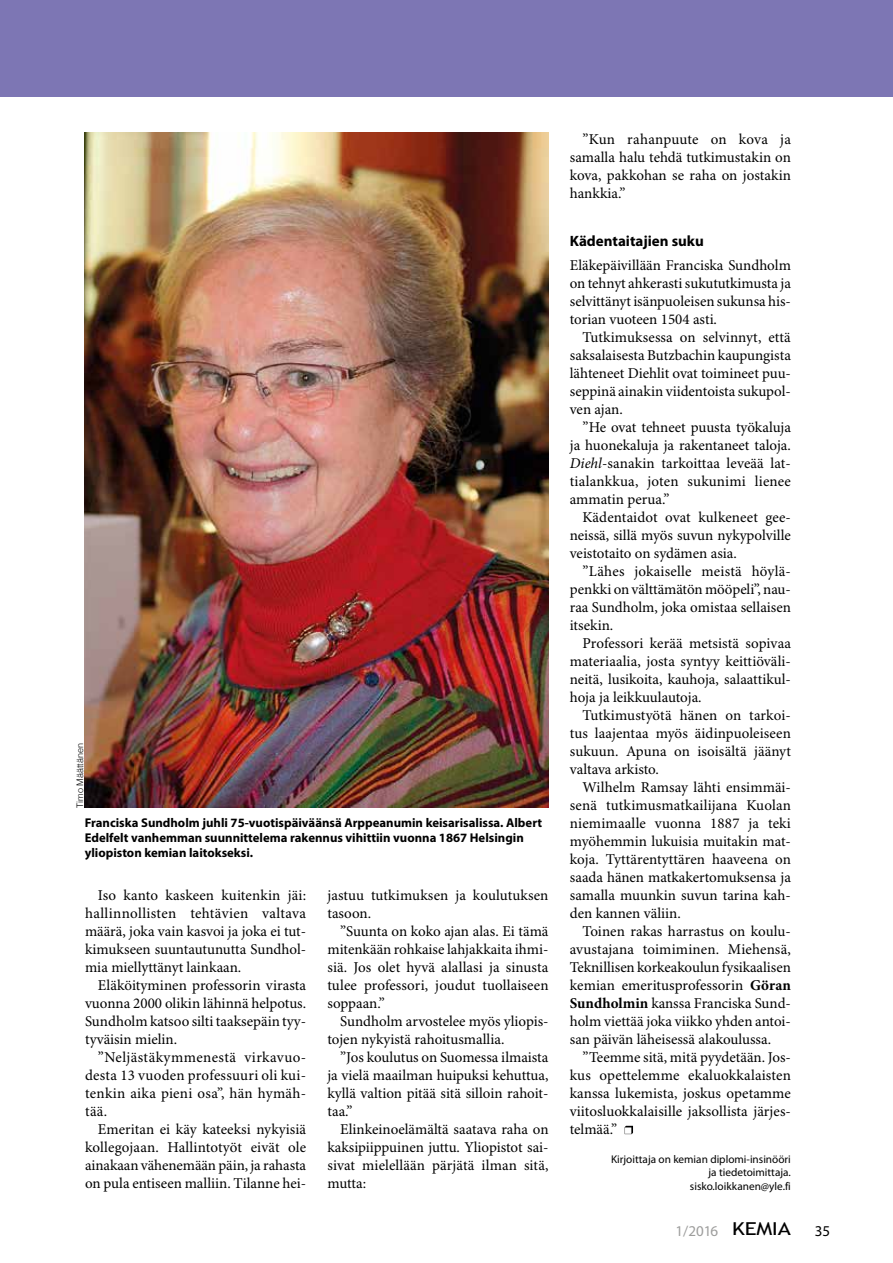
<style>
.page{position:relative;width:893px;height:1263px;background:#fff}
.page>*{position:absolute;margin:0;border:0;box-sizing:border-box;transform-origin:0 0}
.t1{font:15px/18px "Minion Pro";color:#000;text-align:justify}
.t2{font:700 15px "Myriad Pro";color:#000}
.t3{font:15px "Myriad Pro";color:#9d9d9c}
.t4{font:15px "Myriad Pro";color:#000}
.t5{font:700 12.75px/15px "Myriad Pro";color:#000}
.t6{font:11.25px/13.5px "Myriad Pro";color:#000;text-align:right}
.t7{font:300 9px "Helvetica";color:#000}
.s1{font-style:italic}
.s2{font-weight:700}
.s3{font-family:"Trebuchet MS";font-size:17.85px;color:#000}
</style>
<div class="page">
<img style="left:85px;top:133px;width:463px;height:675px">
<div style="left:0;top:0;width:893px;height:97px;background:#7d76b4"></div>
<svg style="left:625px;top:1126px;width:8px;height:8px"></svg>
<p class="t7" style="left:72px;top:808px;width:66px;rotate:-90deg">Timo Määttänen</p>
<p class="t5" style="left:85px;top:815px;width:459px">Franciska Sundholm juhli 75-vuotispäiväänsä Arppeanumin keisarisalissa. Albert<br>Edelfelt vanhemman suunnittelema rakennus vihittiin vuonna 1867 Helsingin yliopiston kemian laitokseksi.</p>
<p class="t1" style="left:85px;top:887px;width:223px;text-indent:13px">Iso kanto kaskeen kuitenkin jäi: hallinnollisten tehtävien valtava määrä, joka vain kasvoi ja joka ei tut&shy;kimukseen suuntautunutta Sundhol&shy;mia miellyttänyt lainkaan.</p>
<p class="t1" style="left:85px;top:977px;width:223px;text-indent:13px">Eläköityminen professorin virasta vuonna 2000 olikin lähinnä helpotus.<br>Sundholm katsoo silti taaksepäin tyy&shy;tyväisin mielin.</p>
<p class="t1" style="left:85px;top:1049px;width:223px;text-indent:13px">”Neljästäkymmenestä virkavuo&shy;desta 13 vuoden professuuri oli kui&shy;tenkin aika pieni osa”, hän hymäh&shy;tää.</p>
<p class="t1" style="left:85px;top:1121px;width:223px;text-indent:13px">Emeritan ei käy kateeksi nykyisiä kollegojaan. Hallintotyöt eivät ole ainakaan vähenemään päin, ja rahasta on pula entiseen malliin. Tilanne hei-</p>
<p class="t1" style="left:327px;top:887px;width:223px">jastuu tutkimuksen ja koulutuksen tasoon.</p>
<p class="t1" style="left:327px;top:923px;width:223px;text-indent:13px">”Suunta on koko ajan alas. Ei tämä mitenkään rohkaise lahjakkaita ihmi&shy;siä. Jos olet hyvä alallasi ja sinusta tulee professori, joudut tuollaiseen soppaan.”</p>
<p class="t1" style="left:327px;top:1013px;width:223px;text-indent:13px">Sundholm arvostelee myös yliopis&shy;tojen nykyistä rahoitusmallia.</p>
<p class="t1" style="left:327px;top:1049px;width:223px;text-indent:13px">”Jos koulutus on Suomessa ilmaista ja vielä maailman huipuksi kehuttua, kyllä valtion pitää sitä silloin rahoit&shy;taa.”</p>
<p class="t1" style="left:327px;top:1121px;width:223px;text-indent:13px">Elinkeinoelämältä saatava raha on kaksipiippuinen juttu. Yliopistot sai&shy;sivat mielellään pärjätä ilman sitä, mutta:</p>
<p class="t1" style="left:570px;top:131px;width:223px;text-indent:13px">”Kun rahanpuute on kova ja samalla halu tehdä tutkimustakin on kova, pakkohan se raha on jostakin hankkia.”</p>
<p class="t2" style="left:570px;top:232px;width:135px">Kädentaitajien suku</p>
<p class="t1" style="left:570px;top:257px;width:223px">Eläkepäivillään Franciska Sundholm on tehnyt ahkerasti sukututkimusta ja selvittänyt isänpuoleisen sukunsa his&shy;torian vuoteen 1504 asti.</p>
<p class="t1" style="left:570px;top:329px;width:223px;text-indent:13px">Tutkimuksessa on selvinnyt, että saksalaisesta Butzbachin kaupungista lähteneet Diehlit ovat toimineet puu&shy;seppinä ainakin viidentoista sukupol&shy;ven ajan.</p>
<p class="t1" style="left:570px;top:419px;width:223px;text-indent:13px">”He ovat tehneet puusta työkaluja ja huonekaluja ja rakentaneet taloja.<br><span class="s1">Diehl</span>-sanakin tarkoittaa leveää lat&shy;tialankkua, joten sukunimi lienee ammatin perua.”</p>
<p class="t1" style="left:570px;top:509px;width:223px;text-indent:13px">Kädentaidot ovat kulkeneet gee&shy;neissä, sillä myös suvun nykypolville veistotaito on sydämen asia.</p>
<p class="t1" style="left:570px;top:563px;width:223px;text-indent:13px">”Lähes jokaiselle meistä höylä&shy;penkki on välttämätön mööpeli”, nau&shy;raa Sundholm, joka omistaa sellaisen itsekin.</p>
<p class="t1" style="left:570px;top:635px;width:223px;text-indent:13px">Professori kerää metsistä sopivaa materiaalia, josta syntyy keittiöväli&shy;neitä, lusikoita, kauhoja, salaattikul&shy;hoja ja leikkuulautoja.</p>
<p class="t1" style="left:570px;top:707px;width:223px;text-indent:13px">Tutkimustyötä hänen on tarkoi&shy;tus laajentaa myös äidinpuoleiseen sukuun. Apuna on isoisältä jäänyt valtava arkisto.</p>
<p class="t1" style="left:570px;top:779px;width:223px;text-indent:13px">Wilhelm Ramsay lähti ensimmäi&shy;senä tutkimusmatkailijana Kuolan niemimaalle vuonna 1887 ja teki myöhemmin lukuisia muitakin mat&shy;koja. Tyttärentyttären haaveena on saada hänen matkakertomuksensa ja samalla muunkin suvun tarina kah&shy;den kannen väliin.</p>
<p class="t1" style="left:570px;top:923px;width:223px;text-indent:13px">Toinen rakas harrastus on koulu&shy;avustajana toimiminen. Miehensä, Teknillisen korkeakoulun fysikaalisen kemian emeritusprofessorin <span class="s2">Göran Sundholmin</span> kanssa Franciska Sund&shy;holm viettää joka viikko yhden antoi&shy;san päivän läheisessä alakoulussa.</p>
<p class="t1" style="left:570px;top:1049px;width:223px;text-indent:13px">”Teemme sitä, mitä pyydetään. Jos&shy;kus opettelemme ekaluokkalaisten kanssa lukemista, joskus opetamme viitosluokkalaisille jaksollista järjes&shy;telmää.”</p>
<p class="t6" style="left:611px;top:1152px;width:181px">Kirjoittaja on kemian diplomi-insinööri ja tiedetoimittaja. sisko.loikkanen@yle.fi</p>
<p class="t3" style="left:676px;top:1221px;width:117px">1/2016 <span class="s3">KEMIA</span></p>
<p class="t4" style="left:815px;top:1221px;width:17px">35</p>
</div>
